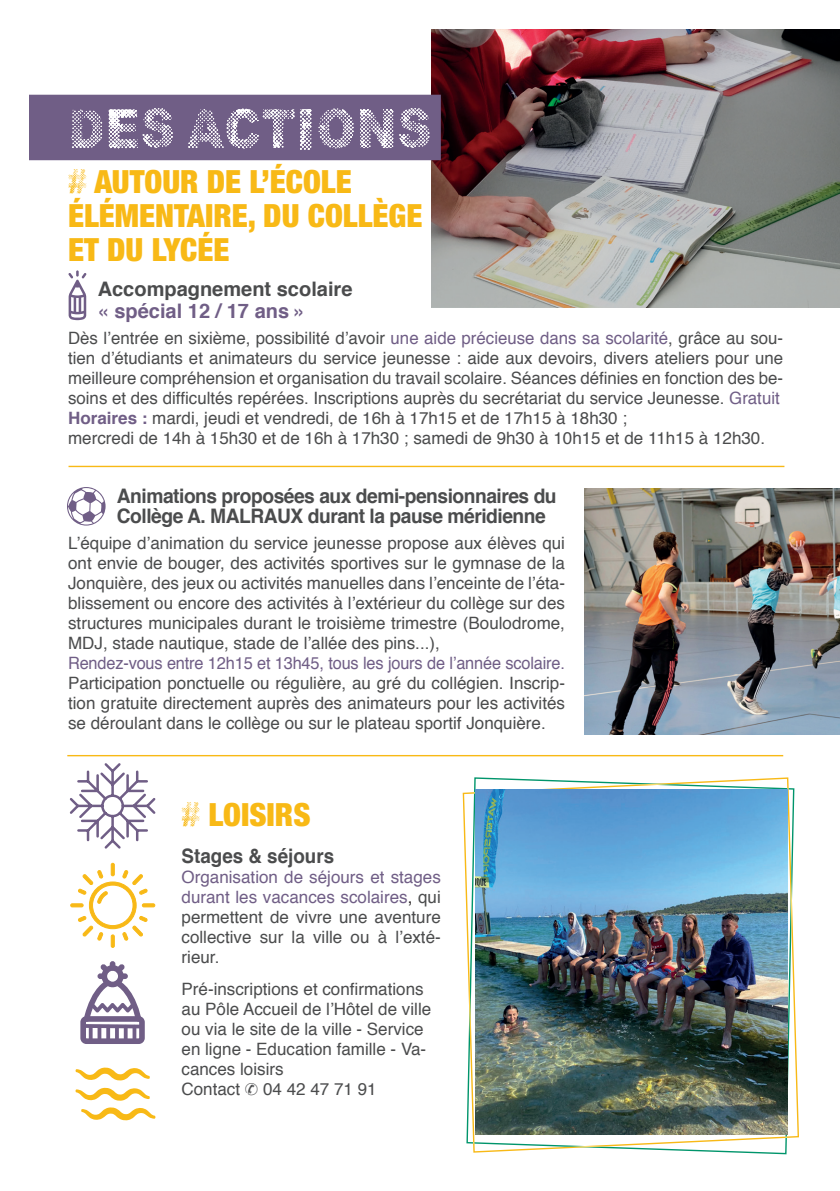
<style>
.page{position:relative;width:840px;height:1191px;background:#fff}
.page>*{position:absolute;margin:0;border:0;box-sizing:border-box;transform-origin:0 0}
.t1{font:52px "Onnenmyyra";color:#fff}
.t2{font:900 condensed 32px/34px "Helvetica Neue";color:#f8b916}
.t3{font:700 20px/20px "Helvetica";letter-spacing:-.025em;color:#4b4c4d;scale:.96 1}
.t4{font:700 20px "Helvetica";color:#4b4c4d}
.t5{font:700 20px "Helvetica";color:#705e86}
.t6{font:700 20px "Helvetica";color:#4b4c4d;scale:.94 1}
.t7{font:17px/20px "Helvetica";color:#4b4c4d;text-align:justify}
.t8{font:17px "Helvetica";letter-spacing:-.01em;color:#705e86;scale:.96 1}
.s1{font-family:"Onnenmyyra";font-weight:400;font-stretch:normal}
.s2{color:#705e86}
.s3{font-weight:700;color:#705e86}
.s4{color:#231f20}
</style>
<div class="page">
<svg style="left:465px;top:777px;width:329px;height:378px"></svg>
<hr style="left:68px;top:466px;width:716px;height:1px;background:#f8b916">
<img style="left:431px;top:29px;width:408px;height:278px">
<hr style="left:67px;top:755px;width:715px;height:1px;background:#f8b916">
<div style="left:29px;top:95px;width:411px;height:65px;background:#705e86"></div>
<svg style="left:70px;top:862px;width:86px;height:86px"></svg>
<svg style="left:69px;top:763px;width:87px;height:86px"></svg>
<img style="left:475px;top:790px;width:312px;height:344px">
<img style="left:584px;top:488px;width:255px;height:247px">
<div style="left:110px;top:961px;width:5px;height:9px;border:2px solid #705e86;border-radius:2px"></div>
<svg style="left:80px;top:962px;width:65px;height:82px"></svg>
<div style="left:81px;top:1024px;width:63px;height:4px;border:2px solid #705e86"></div>
<svg style="left:75px;top:1087px;width:75px;height:13px"></svg>
<svg style="left:76px;top:1067px;width:74px;height:13px"></svg>
<svg style="left:81px;top:1107px;width:74px;height:13px"></svg>
<svg style="left:67px;top:487px;width:38px;height:38px"></svg>
<svg style="left:68px;top:270px;width:18px;height:50px"></svg>
<h1 class="t1" style="left:68px;top:100px;width:365px">DES ACTIONS</h1>
<h2 class="t2" style="left:68px;top:164px;width:355px"><span class="s1">#</span> AUTOUR DE L’ÉCOLE<br>ÉLÉMENTAIRE, DU COLLÈGE<br>ET DU LYCÉE</h2>
<p class="t4" style="left:98px;top:273px;width:256px">Accompagnement scolaire</p>
<p class="t5" style="left:98px;top:295px;width:209px">« spécial 12 / 17 ans »</p>
<p class="t7" style="left:68px;top:328px;width:716px;text-align:left">Dès l’entrée en sixième, possibilité d’avoir <span class="s2">une aide précieuse dans sa scolarité</span>, grâce au sou&shy;tien d’étudiants et animateurs du service jeunesse : aide aux devoirs, divers ateliers pour une meilleure compréhension et organisation du travail scolaire. Séances définies en fonction des be&shy;soins et des difficultés repérées. Inscriptions auprès du secrétariat du service Jeunesse. <span class="s2">Gratuit </span><span class="s3">Horaires :</span> mardi, jeudi et vendredi, de 16h à 17h15 et de 17h15 à 18h30 ;<br>mercredi de 14h à 15h30 et de 16h à 17h30 ; samedi de 9h30 à 10h15 et de 11h15 à 12h30.</p>
<p class="t3" style="left:117px;top:486px;width:459px">Animations proposées aux demi-pensionnaires du<br>Collège A. MALRAUX durant la pause méridienne</p>
<p class="t7" style="left:68px;top:533px;width:498px">L’équipe d’animation du service jeunesse propose aux élèves qui ont envie de bouger, des activités sportives sur le gymnase de la Jonquière, des jeux ou activités manuelles dans l’enceinte de l’éta&shy;blissement ou encore des activités à l’extérieur du collège sur des structures municipales durant le troisième trimestre (Boulodrome, MDJ, stade nautique, stade de l’allée des pins...),</p>
<p class="t8" style="left:68px;top:650px;width:519px">Rendez-vous entre 12h15 et 13h45, tous les jours de l’année scolaire.</p>
<p class="t7" style="left:68px;top:673px;width:498px">Participation ponctuelle ou régulière, au gré du collégien. Inscrip&shy;tion gratuite directement auprès des animateurs pour les activités se déroulant dans le collège ou sur le plateau sportif Jonquière.</p>
<h2 class="t2" style="left:181px;top:797px;width:130px"><span class="s1">#</span> LOISIRS</h2>
<p class="t6" style="left:181px;top:840px;width:164px">Stages &amp; séjours</p>
<p class="t7" style="left:181px;top:867px;width:261px"><span class="s2">Organisation de séjours et stages durant les vacances scolaires</span><span class="s4">,</span> qui permettent de vivre une aventure collective sur la ville ou à l’exté&shy;rieur.</p>
<p class="t7" style="left:181px;top:979px;width:251px;text-align:left">Pré-inscriptions et confirmations au Pôle Accueil de l’Hôtel de ville ou via le site de la ville - Service en ligne - Education famille - Va&shy;cances loisirs<br>Contact</p>
<p class="t7" style="left:263px;top:1079px;width:115px">04 42 47 71 91</p>
</div>
